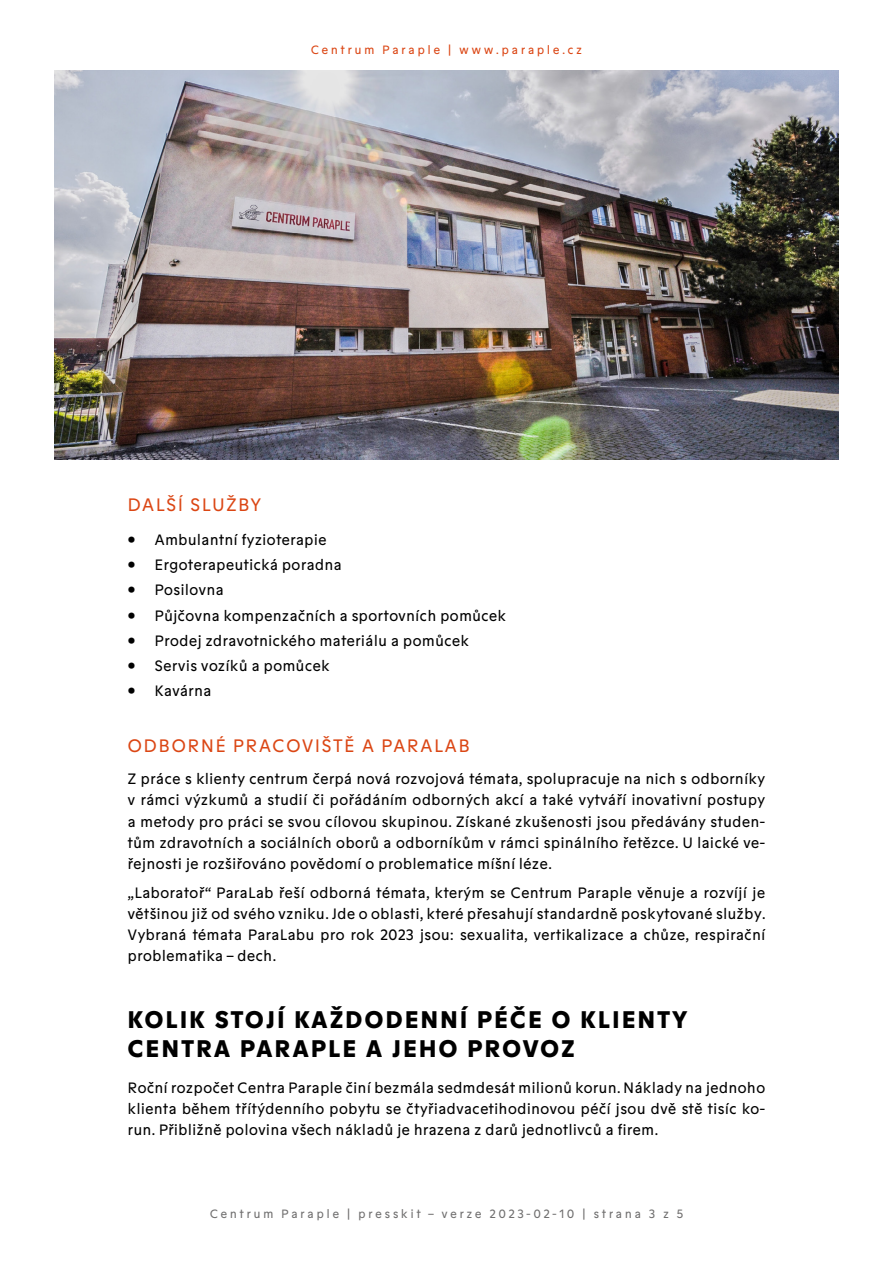
<style>
.page{position:relative;width:893px;height:1263px;background:#fff}
.page>*{position:absolute;margin:0;border:0;box-sizing:border-box;transform-origin:0 0}
.t1{font:900 24px/28.8px "Motif";letter-spacing:.075em;color:#000}
.t2{font:18px "Motif";letter-spacing:.075em;color:#db4614}
.t3{font:15px/21px "Motif";color:#000;text-align:justify}
.t4{font:12px "Motif";letter-spacing:.2em;color:#706f6f}
.t5{font:12px "Motif";letter-spacing:.2em;color:#db4614}
</style>
<div class="page">
<img style="left:54px;top:70px;width:785px;height:389px">
<p class="t5" style="left:311px;top:43px;width:273px">Centrum Paraple | www.paraple.cz</p>
<p class="t2" style="left:128px;top:494px;width:135px">DALŠÍ SLUŽBY</p>
<p class="t3" style="left:128px;top:529px;width:201px">• Ambulantní fyzioterapie</p>
<p class="t3" style="left:128px;top:555px;width:216px">• Ergoterapeutická poradna</p>
<p class="t3" style="left:128px;top:580px;width:98px">• Posilovna</p>
<p class="t3" style="left:128px;top:605px;width:380px">• Půjčovna kompenzačních a sportovních pomůcek</p>
<p class="t3" style="left:128px;top:630px;width:343px">• Prodej zdravotnického materiálu a pomůcek</p>
<p class="t3" style="left:128px;top:656px;width:204px">• Servis vozíků a pomůcek</p>
<p class="t3" style="left:128px;top:681px;width:86px">• Kavárna</p>
<p class="t2" style="left:128px;top:736px;width:344px">ODBORNÉ PRACOVIŠTĚ A PARALAB</p>
<p class="t3" style="left:128px;top:769px;width:639px">Z práce s klienty centrum čerpá nová rozvojová témata, spolupracuje na nich s odborníky v rámci výzkumů a studií či pořádáním odborných akcí a také vytváří inovativní postupy a metody pro práci se svou cílovou skupinou. Získané zkušenosti jsou předávány studen&shy;tům zdravotních a sociálních oborů a odborníkům v rámci spinálního řetězce. U laické ve&shy;řejnosti je rozšiřováno povědomí o problematice míšní léze.</p>
<p class="t3" style="left:128px;top:882px;width:640px">„Laboratoř“ ParaLab řeší odborná témata, kterým se Centrum Paraple věnuje a rozvíjí je většinou již od svého vzniku. Jde o oblasti, které přesahují standardně poskytované služby.<br>Vybraná témata ParaLabu pro rok 2023 jsou: sexualita, vertikalizace a chůze, respirační problematika – dech.</p>
<h1 class="t1" style="left:128px;top:1006px;width:561px">KOLIK STOJÍ KAŽDODENNÍ PÉČE O KLIENTY<br>CENTRA PARAPLE A JEHO PROVOZ</h1>
<p class="t3" style="left:128px;top:1077px;width:639px">Roční rozpočet Centra Paraple činí bezmála sedmdesát milionů korun. Náklady na jednoho klienta během třítýdenního pobytu se čtyřiadvacetihodinovou péčí jsou dvě stě tisíc ko&shy;run. Přibližně polovina všech nákladů je hrazena z darů jednotlivců a firem.</p>
<p class="t4" style="left:210px;top:1207px;width:475px">Centrum Paraple | presskit – verze 2023-02-10 | strana 3 z 5</p>
</div>
